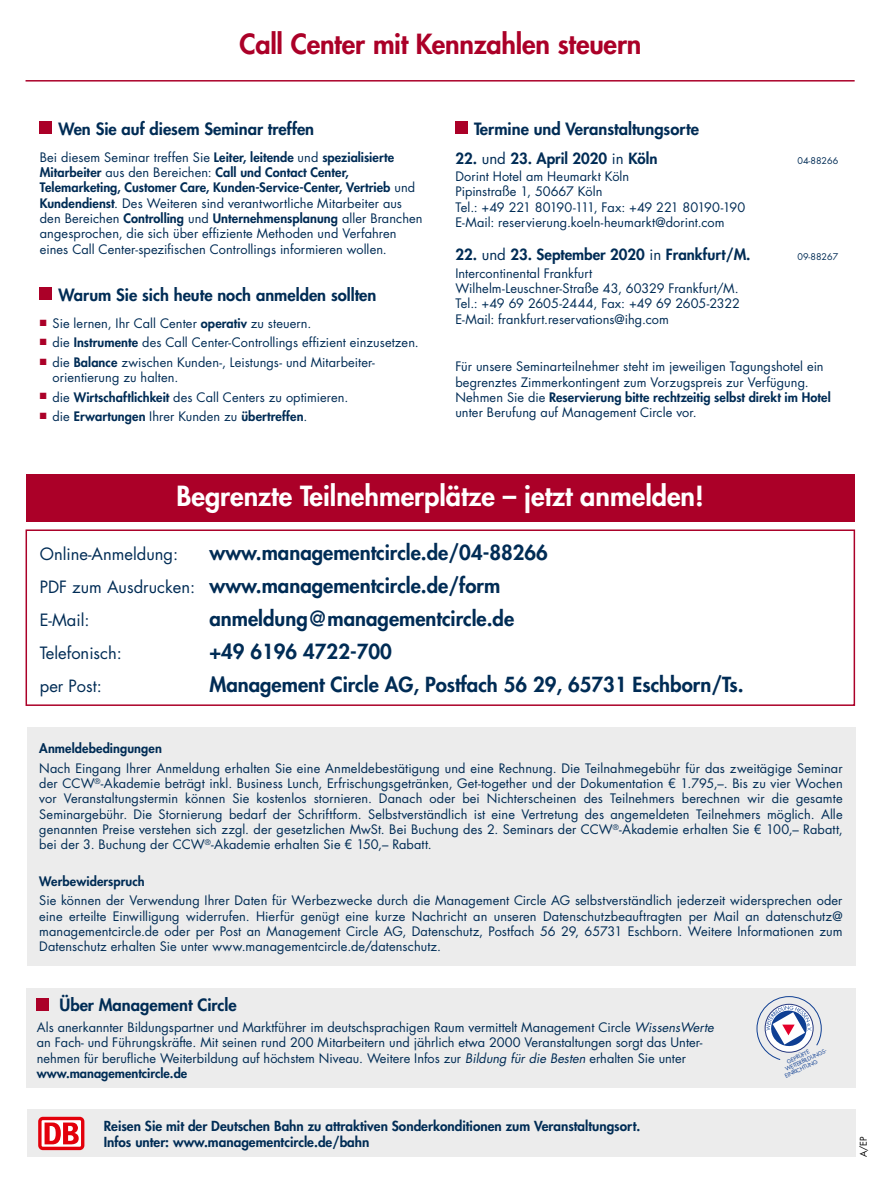
<style>
.page{position:relative;width:881px;height:1178px;background:#fff}
.page>*{position:absolute;margin:0;border:0;box-sizing:border-box;transform-origin:0 0}
.t1{font:800 27px "Futura Std";color:#fff}
.t2{font:800 27px "Futura Std";letter-spacing:-.01em;color:#ab0028}
.t3{font:800 20.25px/32.8px "Futura Std";color:#002c55}
.t4{font:800 16.5px "Futura Std";color:#002c55}
.t5{font:16.5px "Futura Std";color:#002c55}
.t6{font:800 15px "Futura Std";color:#002c55}
.t7{font:800 13.5px/16.5px "Futura Std";color:#002c55}
.t8{font:12.75px/15.3px "Futura Std";color:#002c55}
.t9{font:800 12.75px "Futura Std";letter-spacing:.01em;color:#002c55}
.t10{font:9px "Futura Std";color:#002c55}
.t11{font:9px "Futura Std";color:#000}
.t12{font:5.55px "Futura CE";color:#0f3f93}
.s1{font-weight:800}
.s2{font-weight:400}
.s3{font-weight:400;font-size:16.5px}
.s4{font-style:italic}
</style>
<div class="page">
<div style="left:26px;top:529px;width:828px;height:177px;border:2px solid #ab0028"></div>
<div style="left:455px;top:122px;width:12px;height:12px;background:#ab0028"></div>
<div style="left:40px;top:288px;width:12px;height:12px;background:#ab0028"></div>
<div style="left:40px;top:122px;width:12px;height:12px;background:#ab0028"></div>
<div style="left:27px;top:728px;width:828px;height:238px;background:#ececec"></div>
<hr style="left:26px;top:80px;width:828px;height:2px;background:#ab0028">
<div style="left:27px;top:1109px;width:828px;height:48px;background:#ececec"></div>
<div style="left:38px;top:1117px;width:46px;height:33px;background:#e3000b;border-radius:5px"></div>
<svg style="left:42px;top:1120px;width:39px;height:27px"></svg>
<svg style="left:45px;top:1122px;width:34px;height:22px"></svg>
<div style="left:26px;top:474px;width:828px;height:48px;background:#ab0028"></div>
<div style="left:26px;top:988px;width:829px;height:100px;background:#ececec"></div>
<div style="left:37px;top:998px;width:12px;height:12px;background:#ab0028"></div>
<svg style="left:756px;top:996px;width:65px;height:64px"></svg>
<h1 class="t2" style="left:239px;top:27px;width:403px">Call Center mit Kennzahlen steuern</h1>
<p class="t4" style="left:59px;top:118px;width:257px">Wen Sie auf diesem Seminar treffen</p>
<p class="t8" style="left:40px;top:149px;width:384px">Bei diesem Seminar treffen Sie <span class="s1">Leiter, leitende</span> und <span class="s1">spezialisierte Mitarbeiter</span> aus den Bereichen: <span class="s1">Call und Contact Center, Telemarketing, Customer Care, Kunden-Service-Center, Vertrieb</span> und <span class="s1">Kundendienst</span>. Des Weiteren sind verantwortliche Mitarbeiter aus den Bereichen <span class="s1">Controlling</span> und <span class="s1">Unternehmensplanung</span> aller Branchen angesprochen, die sich über effiziente Methoden und Verfahren eines Call Center-spezifischen Controllings informieren wollen.</p>
<p class="t4" style="left:59px;top:284px;width:319px">Warum Sie sich heute noch anmelden sollten</p>
<p class="t8" style="left:40px;top:316px;width:273px"><sup>■</sup> Sie lernen, Ihr Call Center <span class="s1">operativ</span> zu steuern.</p>
<p class="t8" style="left:40px;top:335px;width:380px"><sup>■</sup> die <span class="s1">Instrumente</span> des Call Center-Controllings effizient einzusetzen.</p>
<p class="t8" style="left:53px;top:355px;width:324px;text-indent:-13px"><sup>■</sup> die <span class="s1">Balance</span> zwischen Kunden-, Leistungs- und Mitarbeiter&shy;orientierung zu halten.</p>
<p class="t8" style="left:40px;top:389px;width:310px"><sup>■</sup> die <span class="s1">Wirtschaftlichkeit</span> des Call Centers zu optimieren.</p>
<p class="t9" style="left:40px;top:408px;width:269px"><sup>■</sup> <span class="s2">die</span> Erwartungen <span class="s2">Ihrer Kunden zu</span> übertreffen<span class="s2">.</span></p>
<p class="t4" style="left:474px;top:118px;width:226px">Termine und Veranstaltungsorte</p>
<p class="t6" style="left:455px;top:148px;width:203px">22. <span class="s2">und</span> 23. April 2020 <span class="s2">in</span> Köln</p>
<p class="t10" style="left:797px;top:154px;width:42px">04-88266</p>
<p class="t8" style="left:455px;top:169px;width:291px">Dorint Hotel am Heumarkt Köln<br>Pipinstraße 1, 50667 Köln<br>Tel.: +49 221 80190-111, Fax: +49 221 80190-190<br>E-Mail: reservierung.koeln-heumarkt@dorint.com</p>
<p class="t6" style="left:455px;top:245px;width:296px">22. <span class="s2">und</span> 23. September 2020 <span class="s2">in</span> Frankfurt/M.</p>
<p class="t10" style="left:797px;top:251px;width:42px">09-88267</p>
<p class="t8" style="left:455px;top:266px;width:286px">Intercontinental Frankfurt<br>Wilhelm-Leuschner-Straße 43, 60329 Frankfurt/M.<br>Tel.: +49 69 2605-2444, Fax: +49 69 2605-2322<br>E-Mail: frankfurt.reservations@ihg.com</p>
<p class="t8" style="left:455px;top:359px;width:376px">Für unsere Seminarteilnehmer steht im jeweiligen Tagungshotel ein begrenztes Zimmerkontingent zum Vorzugspreis zur Verfügung.<br>Nehmen Sie die <span class="s1">Reservierung bitte rechtzeitig selbst direkt im Hotel </span>unter Berufung auf Management Circle vor.</p>
<h1 class="t1" style="left:176px;top:479px;width:528px">Begrenzte Teilnehmerplätze – jetzt anmelden!</h1>
<h2 class="t3" style="left:40px;top:536px;width:509px;text-indent:169px">www.managementcircle.de/04-88266<br><span class="s3">PDF zum Ausdrucken:</span> www.managementcircle.de/form</h2>
<p class="t5" style="left:40px;top:609px;width:51px">E-Mail:</p>
<h2 class="t3" style="left:209px;top:602px;width:306px">anmeldung@managementcircle.de</h2>
<p class="t5" style="left:40px;top:642px;width:84px">Telefonisch:</p>
<h2 class="t3" style="left:209px;top:635px;width:184px">+49 6196 4722-700</h2>
<p class="t5" style="left:40px;top:675px;width:63px">per Post:</p>
<h2 class="t3" style="left:209px;top:668px;width:535px">Management Circle AG, Postfach 56 29, 65731 Eschborn/Ts.</h2>
<p class="t5" style="left:40px;top:544px;width:140px">Online-Anmeldung:</p>
<p class="t9" style="left:39px;top:740px;width:124px">Anmeldebedingungen</p>
<p class="t8" style="left:39px;top:760px;width:804px;text-align:justify">Nach Eingang Ihrer Anmeldung erhalten Sie eine Anmeldebestätigung und eine Rechnung. Die Teilnahmegebühr für das zweitägige Seminar der CCW<sup>®</sup>-Akademie beträgt inkl. Business Lunch, Erfrischungsgetränken, Get-together und der Dokumentation € 1.795,–. Bis zu vier Wochen vor Veranstaltungstermin können Sie kostenlos stornieren. Danach oder bei Nichterscheinen des Teilnehmers berechnen wir die gesamte Seminargebühr. Die Stornierung bedarf der Schriftform. Selbstverständlich ist eine Vertretung des angemeldeten Teilnehmers möglich. Alle genannten Preise verstehen sich zzgl. der gesetzlichen MwSt. Bei Buchung des 2. Seminars der CCW<sup>®</sup>-Akademie erhalten Sie € 100,– Rabatt, bei der 3. Buchung der CCW<sup>®</sup>-Akademie erhalten Sie € 150,– Rabatt.</p>
<p class="t9" style="left:39px;top:873px;width:107px">Werbewiderspruch</p>
<p class="t8" style="left:39px;top:893px;width:804px;text-align:justify">Sie können der Verwendung Ihrer Daten für Werbezwecke durch die Management Circle AG selbstverständlich jederzeit widersprechen oder eine erteilte Einwilligung widerrufen. Hierfür genügt eine kurze Nachricht an unseren Datenschutzbeauftragten per Mail an datenschutz@ managementcircle.de oder per Post an Management Circle AG, Datenschutz, Postfach 56 29, 65731 Eschborn. Weitere Informationen zum Datenschutz erhalten Sie unter www.managementcircle.de/datenschutz.</p>
<p class="t4" style="left:59px;top:995px;width:179px">Über Management Circle</p>
<p class="t8" style="left:37px;top:1020px;width:678px">Als anerkannter Bildungspartner und Marktführer im deutschsprachigen Raum vermittelt Management Circle <span class="s4">WissensWerte </span>an Fach- und Führungskräfte. Mit seinen rund 200 Mitarbeitern und jährlich etwa 2000 Veranstaltungen sorgt das Unter&shy;nehmen für berufliche Weiterbildung auf höchstem Niveau. Weitere Infos zur <span class="s4">Bildung für die Besten</span> erhalten Sie unter <span class="s1">www.managementcircle.de</span></p>
<p class="t7" style="left:104px;top:1117px;width:538px">Reisen Sie mit der Deutschen Bahn zu attraktiven Sonderkonditionen zum Veranstaltungsort.<br>Infos unter: www.managementcircle.de/bahn</p>
<p class="t12" style="left:783px;top:1066px;width:48px;rotate:-26deg">WEITERBILDUNGS-</p>
<p class="t12" style="left:785px;top:1059px;width:26px;rotate:-26deg">GEPRÜFTE</p>
<p class="t12" style="left:783px;top:1073px;width:37px;rotate:-26deg">EINRICHTUNG</p>
<p class="t11" style="left:857px;top:1157px;width:22px;rotate:-90deg">A/EP</p>
</div>
